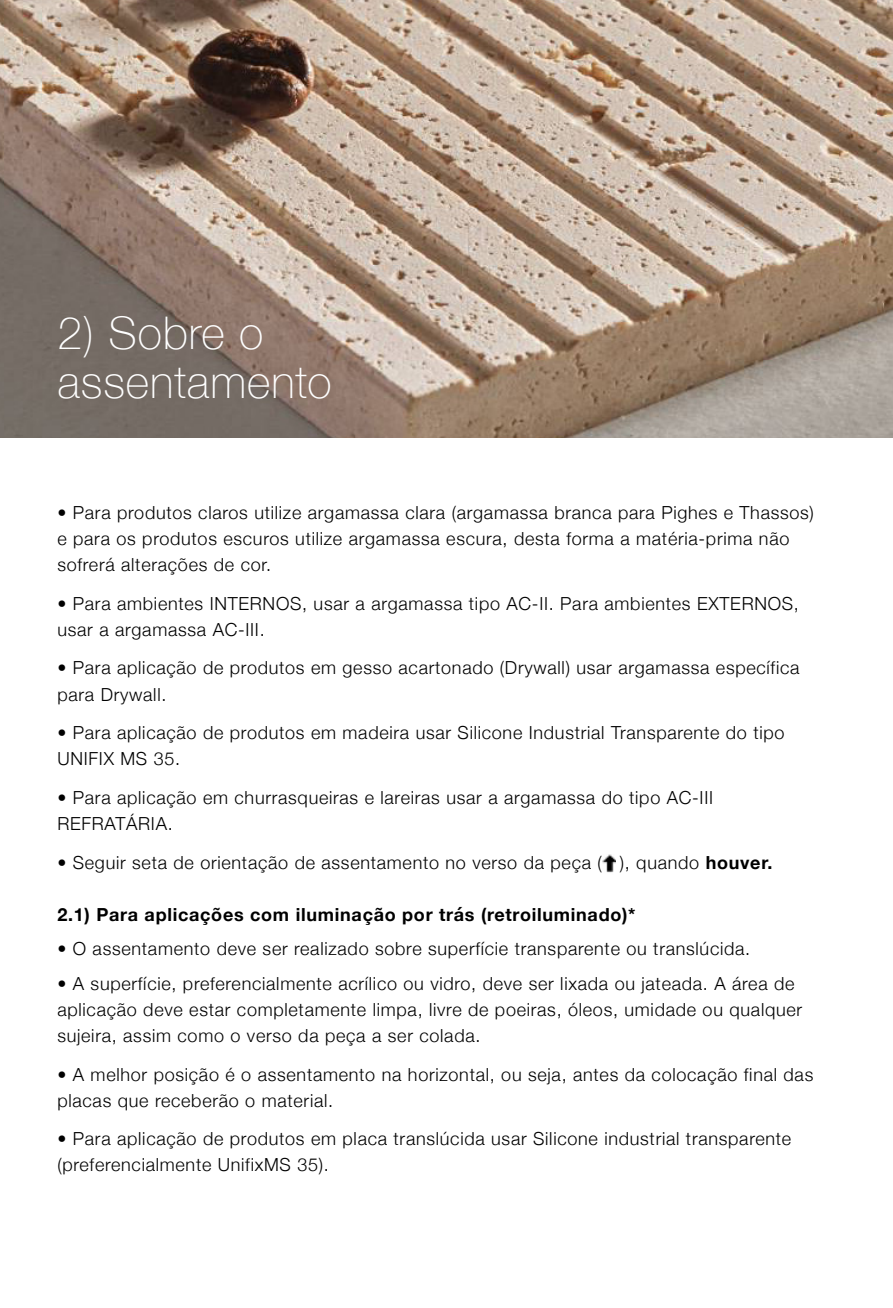
<style>
.page{position:relative;width:893px;height:1308px;background:#fff}
.page>*{position:absolute;margin:0;border:0;box-sizing:border-box;transform-origin:0 0}
.t1{font:100 45px/48.6px "Helvetica Neue";letter-spacing:.02em;color:#fff}
.t2{font:300 18px/26.1px "Helvetica Neue";letter-spacing:.04em;color:#000}
.t3{font:700 18px "Helvetica Neue";letter-spacing:.04em;color:#000}
.s1{font-weight:700}
</style>
<div class="page">
<img style="left:0;top:0;width:893px;height:437px">
<img style="left:603px;top:855px;width:12px;height:18px">
<h1 class="t1" style="left:57px;top:307px;width:276px">2) Sobre o assentamento</h1>
<p class="t2" style="left:57px;top:498px;width:758px">• Para produtos claros utilize argamassa clara (argamassa branca para Pighes e Thassos) e para os produtos escuros utilize argamassa escura, desta forma a matéria-prima não sofrerá alterações de cor.</p>
<p class="t2" style="left:57px;top:589px;width:743px">• Para ambientes INTERNOS, usar a argamassa tipo AC-II. Para ambientes EXTERNOS, usar a argamassa AC-III.</p>
<p class="t2" style="left:57px;top:653px;width:744px">• Para aplicação de produtos em gesso acartonado (Drywall) usar argamassa específica para Drywall.</p>
<p class="t2" style="left:57px;top:718px;width:729px">• Para aplicação de produtos em madeira usar Silicone Industrial Transparente do tipo<br>UNIFIX MS 35.</p>
<p class="t2" style="left:57px;top:783px;width:657px">• Para aplicação em churrasqueiras e lareiras usar a argamassa do tipo AC-III<br>REFRATÁRIA.</p>
<p class="t2" style="left:57px;top:848px;width:716px">• Seguir seta de orientação de assentamento no verso da peça ( ), quando <span class="s1">houver.</span></p>
<p class="t3" style="left:57px;top:900px;width:580px">2.1) Para aplicações com iluminação por trás (retroiluminado)*</p>
<p class="t2" style="left:57px;top:934px;width:694px">• O assentamento deve ser realizado sobre superfície transparente ou translúcida.</p>
<p class="t2" style="left:57px;top:968px;width:746px">• A superfície, preferencialmente acrílico ou vidro, deve ser lixada ou jateada. A área de aplicação deve estar completamente limpa, livre de poeiras, óleos, umidade ou qualquer sujeira, assim como o verso da peça a ser colada.</p>
<p class="t2" style="left:57px;top:1059px;width:757px">• A melhor posição é o assentamento na horizontal, ou seja, antes da colocação final das placas que receberão o material.</p>
<p class="t2" style="left:57px;top:1124px;width:735px">• Para aplicação de produtos em placa translúcida usar Silicone industrial transparente (preferencialmente UnifixMS 35).</p>
</div>
